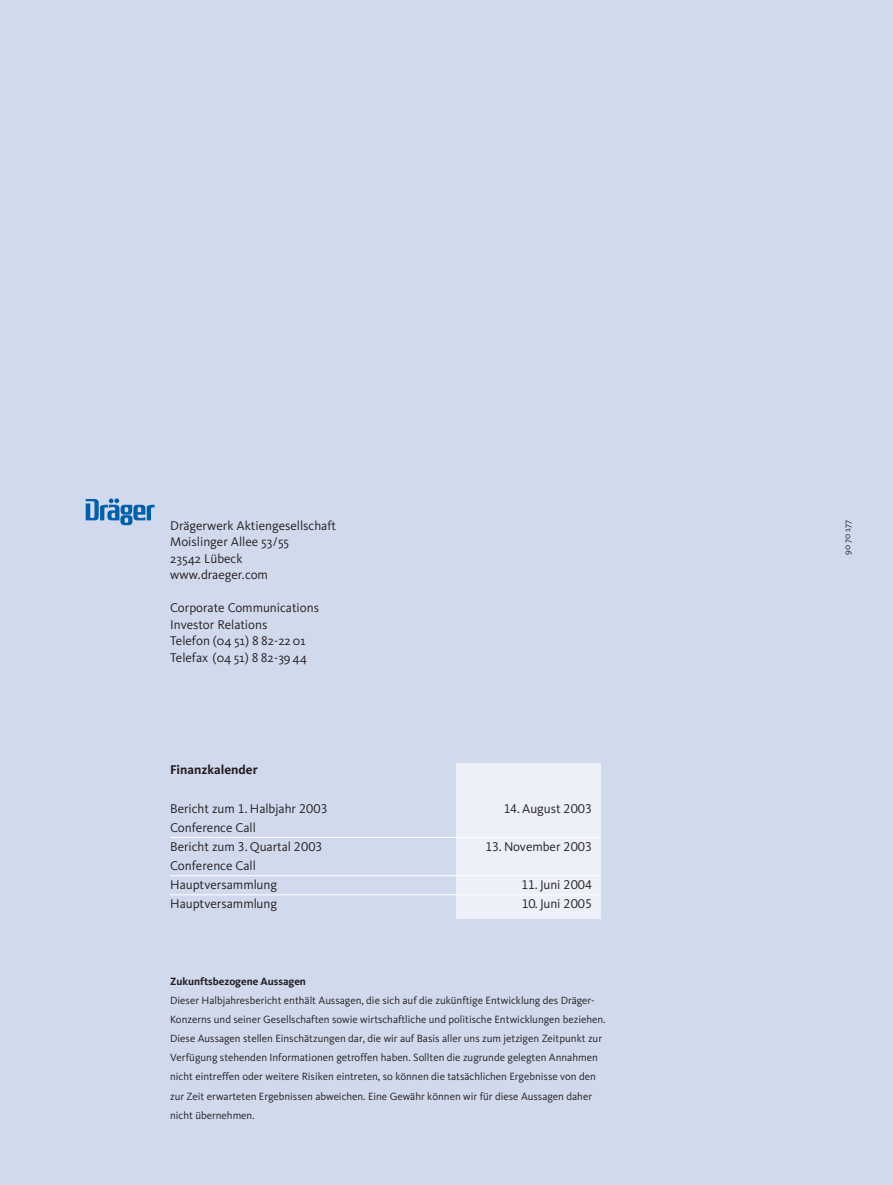
<style>
.page{position:relative;width:893px;height:1185px;background:#fff}
.page>*{position:absolute;margin:0;border:0;box-sizing:border-box;transform-origin:0 0}
.t1{font:79.95px "Draeger Logo";color:#0060a9}
.t2{font:13.2px/19.2px "GLC Kievit Tab";color:#231f20}
.t3{font:13.2px/16.5px "GLC Kievit";color:#231f20}
.t4{font:700 13.2px "GLC Kievit";color:#231f20}
.t5{font:10.8px/19.2px "GLC Kievit";color:#231f20}
.t6{font:700 10.8px "GLC Kievit";color:#231f20}
.t7{font:9px "GLC Kievit";color:#231f20}
</style>
<div class="page">
<div style="left:0;top:0;width:892px;height:1185px;background:#d1d9ed"></div>
<div style="left:456px;top:763px;width:145px;height:155px;background:#edf0f8"></div>
<hr style="left:170px;top:837px;width:431px;height:1px;background:#fff">
<hr style="left:170px;top:875px;width:431px;height:1px;background:#fff">
<hr style="left:170px;top:895px;width:431px;height:1px;background:#fff">
<h1 class="t1" style="left:83px;top:446px;width:77px">D</h1>
<p class="t3" style="left:170px;top:518px;width:167px">Drägerwerk Aktiengesellschaft<br>Moislinger Allee 53/55<br>23542 Lübeck www.draeger.com</p>
<p class="t3" style="left:170px;top:601px;width:150px">Corporate Communications<br>Investor Relations<br>Telefon (04 51) 8 82-22 01<br>Telefax (04 51) 8 82-39 44</p>
<p class="t4" style="left:170px;top:765px;width:89px">Finanzkalender</p>
<p class="t2" style="left:170px;top:800px;width:159px">Bericht zum 1. Halbjahr 2003</p>
<p class="t2" style="left:503px;top:800px;width:90px">14. August 2003</p>
<p class="t2" style="left:170px;top:819px;width:154px">Conference Call<br>Bericht zum 3. Quartal 2003</p>
<p class="t2" style="left:485px;top:838px;width:108px">13. November 2003</p>
<p class="t2" style="left:170px;top:857px;width:108px">Conference Call<br>Hauptversammlung</p>
<p class="t2" style="left:521px;top:876px;width:72px">11. Juni 2004</p>
<p class="t2" style="left:170px;top:895px;width:108px">Hauptversammlung</p>
<p class="t2" style="left:522px;top:895px;width:72px">10. Juni 2005</p>
<p class="t6" style="left:170px;top:977px;width:137px">Zukunftsbezogene Aussagen</p>
<p class="t5" style="left:170px;top:992px;width:437px">Dieser Halbjahresbericht enthält Aussagen, die sich auf die zukünftige Entwicklung des Dräger-Konzerns und seiner Gesellschaften sowie wirtschaftliche und politische Entwicklungen beziehen.<br>Diese Aussagen stellen Einschätzungen dar, die wir auf Basis aller uns zum jetzigen Zeitpunkt zur Verfügung stehenden Informationen getroffen haben. Sollten die zugrunde gelegten Annahmen nicht eintreffen oder weitere Risiken eintreten, so können die tatsächlichen Ergebnisse von den zur Zeit erwarteten Ergebnissen abweichen. Eine Gewähr können wir für diese Aussagen daher nicht übernehmen.</p>
<p class="t7" style="left:843px;top:555px;width:36px;rotate:-90deg">90 70 177</p>
</div>
